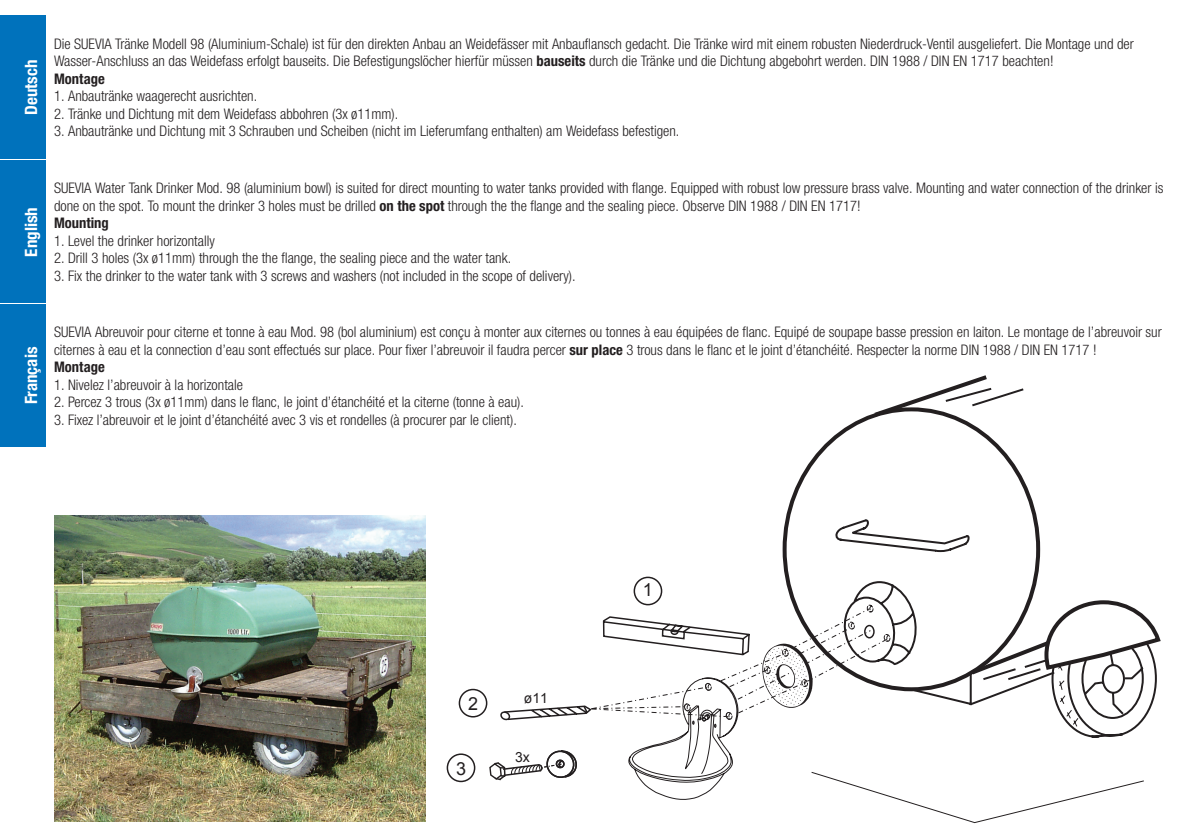
<style>
.page{position:relative;width:1191px;height:840px;background:#fff}
.page>*{position:absolute;margin:0;border:0;box-sizing:border-box;transform-origin:0 0}
.t1{font:18px "Arial";color:#231f20}
.t2{font:700 condensed 17px "Helvetica Neue LTW1 G";color:#fff}
.t3{font:300 condensed 14.6px/17.6px "Helvetica Neue LTW1 G";color:#231f20}
.t4{font:14px "Arial";color:#231f20}
.s1{font-weight:700}
</style>
<div class="page">
<div style="left:0;top:161px;width:28px;height:142px;background:#0072bc"></div>
<div style="left:0;top:304px;width:28px;height:142px;background:#0072bc"></div>
<div style="left:0;top:16px;width:28px;height:143px;background:#0072bc"></div>
<div style="left:17px;top:16px;width:28px;height:143px;background:#0072bc"></div>
<div style="left:17px;top:161px;width:28px;height:142px;background:#0072bc"></div>
<div style="left:17px;top:304px;width:28px;height:142px;background:#0072bc"></div>
<svg style="left:835px;top:519px;width:77px;height:30px"></svg>
<svg style="left:870px;top:375px;width:117px;height:44px"></svg>
<svg style="left:912px;top:386px;width:129px;height:193px"></svg>
<div style="left:459px;top:688px;width:28px;height:29px;border:2px solid #231f20;border-radius:50%"></div>
<div style="left:633px;top:576px;width:29px;height:29px;border:2px solid #231f20;border-radius:50%"></div>
<div style="left:446px;top:753px;width:29px;height:28px;border:2px solid #231f20;border-radius:50%"></div>
<svg style="left:489px;top:579px;width:672px;height:244px"></svg>
<div style="left:684px;top:703px;width:7px;height:8px;border:1px dashed #231f20;border-radius:50%"></div>
<img style="left:54px;top:515px;width:371px;height:306px">
<p class="t2" style="left:21px;top:115px;width:57px;rotate:-90deg">Deutsch</p>
<p class="t3" style="left:54px;top:35px;width:1081px">Die SUEVIA Tränke Modell 98 (Aluminium-Schale) ist für den direkten Anbau an Weidefässer mit Anbauflansch gedacht. Die Tränke wird mit einem robusten Niederdruck-Ventil ausgeliefert. Die Montage und der<br>Wasser-Anschluss an das Weidefass erfolgt bauseits. Die Befestigungslöcher hierfür müssen <span class="s1">bauseits</span> durch die Tränke und die Dichtung abgebohrt werden. DIN 1988 / DIN EN 1717 beachten!<br><span class="s1">Montage</span></p>
<p class="t3" style="left:54px;top:87px;width:205px">1. Anbautränke waagerecht ausrichten.</p>
<p class="t3" style="left:54px;top:105px;width:346px">2. Tränke und Dichtung mit dem Weidefass abbohren (3x ø11mm).</p>
<p class="t3" style="left:54px;top:123px;width:627px">3. Anbautränke und Dichtung mit 3 Schrauben und Scheiben (nicht im Lieferumfang enthalten) am Weidefass befestigen.</p>
<p class="t2" style="left:21px;top:256px;width:51px;rotate:-90deg">English</p>
<p class="t3" style="left:54px;top:179px;width:1110px">SUEVIA Water Tank Drinker Mod. 98 (aluminium bowl) is suited for direct mounting to water tanks provided with flange. Equipped with robust low pressure brass valve. Mounting and water connection of the drinker is done on the spot. To mount the drinker 3 holes must be drilled <span class="s1">on the spot</span> through the the flange and the sealing piece. Observe DIN 1988 / DIN EN 1717!<br><span class="s1">Mounting</span></p>
<p class="t3" style="left:54px;top:232px;width:162px">1. Level the drinker horizontally</p>
<p class="t3" style="left:54px;top:249px;width:459px">2. Drill 3 holes (3x ø11mm) through the the flange, the sealing piece and the water tank.</p>
<p class="t3" style="left:54px;top:267px;width:523px">3. Fix the drinker to the water tank with 3 screws and washers (not included in the scope of delivery).</p>
<p class="t2" style="left:21px;top:404px;width:59px;rotate:-90deg">Français</p>
<p class="t3" style="left:54px;top:323px;width:1109px">SUEVIA Abreuvoir pour citerne et tonne à eau Mod. 98 (bol aluminium) est conçu à monter aux citernes ou tonnes à eau équipées de flanc. Equipé de soupape basse pression en laiton. Le montage de l’abreuvoir sur citernes à eau et la connection d’eau sont effectués sur place. Pour fixer l’abreuvoir il faudra percer <span class="s1">sur place</span> 3 trous dans le flanc et le joint d’étanchéité. Respecter la norme DIN 1988 / DIN EN 1717 !<br><span class="s1">Montage</span></p>
<p class="t3" style="left:54px;top:375px;width:190px">1. Nivelez l’abreuvoir à la horizontale</p>
<p class="t3" style="left:54px;top:393px;width:471px">2. Percez 3 trous (3x ø11mm) dans le flanc, le joint d’étanchéité et la citerne (tonne à eau).</p>
<p class="t3" style="left:54px;top:410px;width:464px">3. Fixez l’abreuvoir et le joint d’étanchéité avec 3 vis et rondelles (à procurer par le client).</p>
<p class="t1" style="left:468px;top:691px;width:12px">2</p>
<p class="t1" style="left:456px;top:756px;width:12px">3</p>
<p class="t4" style="left:524px;top:688px;width:26px">ø11</p>
<p class="t4" style="left:515px;top:747px;width:16px">3x</p>
<p class="t1" style="left:643px;top:577px;width:12px">1</p>
</div>
